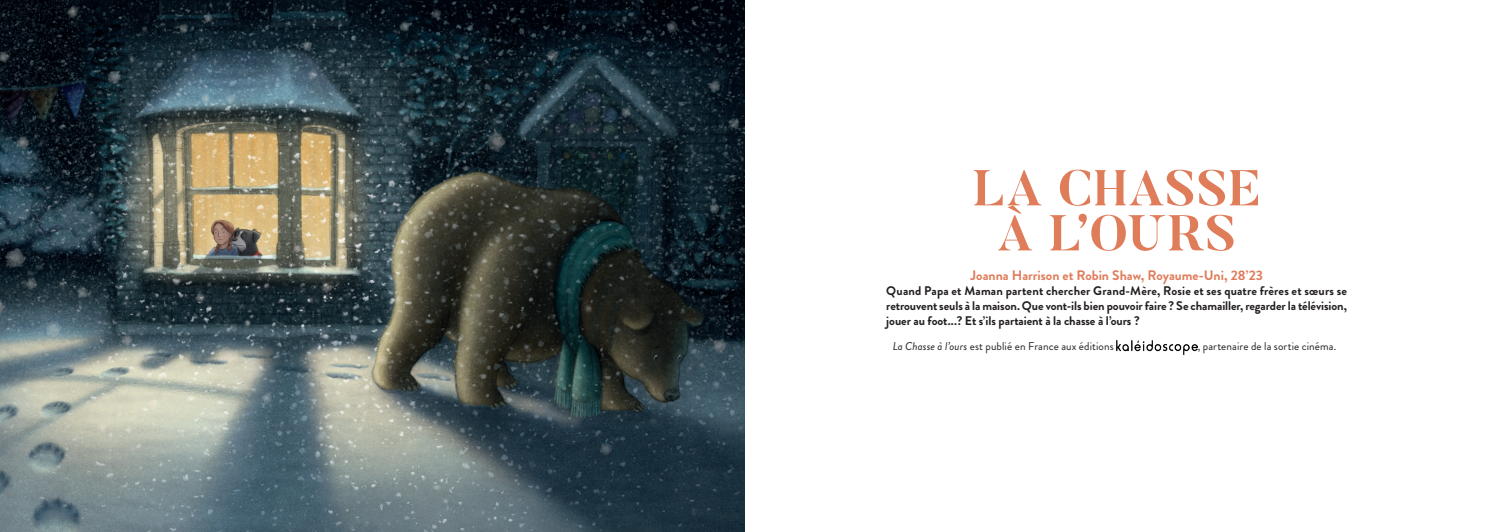
<style>
.page{position:relative;width:1489px;height:532px;background:#fff}
.page>*{position:absolute;margin:0;border:0;box-sizing:border-box;transform-origin:0 0}
.t1{font:700 50px/45px "Butler";letter-spacing:.02em;color:#df7c5a;text-align:center}
.t2{font:700 13.75px "Brandon Grotesque";color:#df7c5a}
.t3{font:700 12.5px/15px "Brandon Grotesque";letter-spacing:-.005em;color:#231f20;text-align:justify}
.t4{font:11.25px "Brandon Grotesque";letter-spacing:.01em;color:#231f20}
.s1{font-style:italic}
</style>
<div class="page">
<img style="left:0;top:0;width:744px;height:531px">
<img style="left:1116px;top:340px;width:81px;height:14px">
<h1 class="t1" style="left:972px;top:166px;width:290px">LA CHASSE<br>À L’OURS</h1>
<p class="t2" style="left:970px;top:266px;width:294px">Joanna Harrison et Robin Shaw, Royaume-Uni, 28’23</p>
<p class="t3" style="left:886px;top:284px;width:462px">Quand Papa et Maman partent chercher Grand-Mère, Rosie et ses quatre frères et sœurs se retrouvent seuls à la maison. Que vont-ils bien pouvoir faire ? Se chamailler, regarder la télévision, jouer au foot...? Et s’ils partaient à la chasse à l’ours ?</p>
<p class="t4" style="left:892px;top:338px;width:222px"><span class="s1">La Chasse à l’ours</span> est publié en France aux éditions</p>
<p class="t4" style="left:1197px;top:338px;width:140px">, partenaire de la sortie cinéma.</p>
</div>
